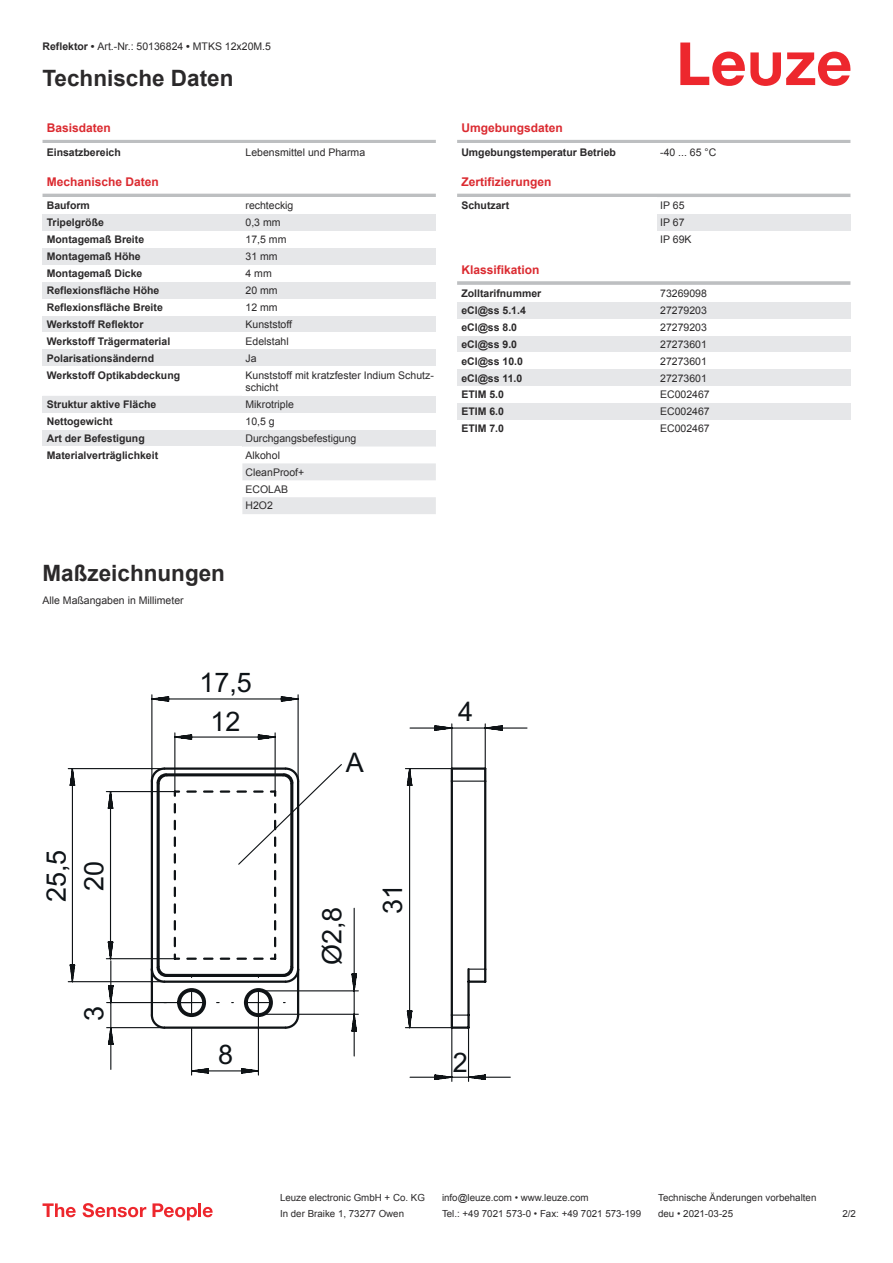
<style>
.page{position:relative;width:893px;height:1263px;background:#fff}
.page>*{position:absolute;margin:0;border:0;box-sizing:border-box;transform-origin:0 0}
.t1{font:27px/39.2px "Arial";color:#0e1317;text-align:center}
.t2{font:700 22.5px "Arial";color:#2b292a}
.t3{font:700 12px "Arial";color:#db2a30}
.t4{font:700 10.5px "Arial";color:#2b292a}
.t5{font:10.5px/17px "Arial";color:#2b292a}
.t6{font:9.75px "Arial";color:#2b292a}
.s1{font-weight:700}
</style>
<div class="page">
<svg style="left:680px;top:43px;width:170px;height:43px"></svg>
<hr style="left:43px;top:140px;width:393px;height:3px;background:#bdbfc1">
<hr style="left:43px;top:194px;width:393px;height:3px;background:#bdbfc1">
<div style="left:43px;top:214px;width:199px;height:17px;background:#e6e7e9"></div>
<div style="left:242px;top:214px;width:194px;height:17px;background:#e6e7e9"></div>
<div style="left:43px;top:248px;width:199px;height:17px;background:#e6e7e9"></div>
<div style="left:242px;top:248px;width:194px;height:17px;background:#e6e7e9"></div>
<div style="left:43px;top:282px;width:199px;height:17px;background:#e6e7e9"></div>
<div style="left:242px;top:282px;width:194px;height:17px;background:#e6e7e9"></div>
<div style="left:43px;top:316px;width:199px;height:16px;background:#e6e7e9"></div>
<div style="left:242px;top:316px;width:194px;height:16px;background:#e6e7e9"></div>
<div style="left:43px;top:349px;width:199px;height:17px;background:#e6e7e9"></div>
<div style="left:242px;top:349px;width:194px;height:17px;background:#e6e7e9"></div>
<div style="left:43px;top:396px;width:199px;height:17px;background:#e6e7e9"></div>
<div style="left:242px;top:396px;width:194px;height:17px;background:#e6e7e9"></div>
<div style="left:43px;top:430px;width:199px;height:16px;background:#e6e7e9"></div>
<div style="left:242px;top:430px;width:194px;height:16px;background:#e6e7e9"></div>
<svg style="left:242px;top:446px;width:194px;height:68px"></svg>
<hr style="left:457px;top:140px;width:393px;height:3px;background:#bdbfc1">
<hr style="left:457px;top:194px;width:393px;height:3px;background:#bdbfc1">
<div style="left:657px;top:214px;width:193px;height:17px;background:#e6e7e9"></div>
<hr style="left:457px;top:281px;width:393px;height:4px;background:#c6c8c9">
<div style="left:457px;top:302px;width:200px;height:17px;background:#e6e7e9"></div>
<div style="left:657px;top:302px;width:193px;height:17px;background:#e6e7e9"></div>
<div style="left:457px;top:336px;width:200px;height:16px;background:#e6e7e9"></div>
<div style="left:657px;top:336px;width:193px;height:16px;background:#e6e7e9"></div>
<div style="left:457px;top:369px;width:200px;height:17px;background:#e6e7e9"></div>
<div style="left:657px;top:369px;width:193px;height:17px;background:#e6e7e9"></div>
<div style="left:457px;top:403px;width:200px;height:17px;background:#e6e7e9"></div>
<div style="left:657px;top:403px;width:193px;height:17px;background:#e6e7e9"></div>
<svg style="left:43px;top:1203px;width:33px;height:14px"></svg>
<svg style="left:83px;top:1203px;width:63px;height:14px"></svg>
<svg style="left:153px;top:1203px;width:44px;height:17px"></svg>
<hr style="left:198px;top:1203px;width:3px;height:14px;background:#ed272d">
<svg style="left:203px;top:1207px;width:10px;height:10px"></svg>
<svg style="left:110px;top:725px;width:418px;height:357px"></svg>
<svg style="left:67px;top:694px;width:419px;height:363px"></svg>
<p class="t5" style="left:43px;top:39px;width:230px"><span class="s1">Reflektor •</span> Art.-Nr.: 50136824 <span class="s1">•</span> MTKS 12x20M.5</p>
<h2 class="t2" style="left:43px;top:70px;width:192px">Technische Daten</h2>
<p class="t3" style="left:47px;top:123px;width:66px">Basisdaten</p>
<p class="t4" style="left:47px;top:148px;width:76px">Einsatzbereich</p>
<p class="t5" style="left:246px;top:144px;width:121px">Lebensmittel und Pharma</p>
<p class="t3" style="left:47px;top:177px;width:114px">Mechanische Daten</p>
<p class="t4" style="left:47px;top:202px;width:45px">Bauform</p>
<p class="t5" style="left:246px;top:198px;width:49px">rechteckig</p>
<p class="t4" style="left:47px;top:219px;width:59px">Tripelgröße</p>
<p class="t5" style="left:246px;top:215px;width:37px">0,3 mm</p>
<p class="t4" style="left:47px;top:236px;width:99px">Montagemaß Breite</p>
<p class="t5" style="left:246px;top:232px;width:42px">17,5 mm</p>
<p class="t4" style="left:47px;top:252px;width:95px">Montagemaß Höhe</p>
<p class="t5" style="left:246px;top:249px;width:34px">31 mm</p>
<p class="t4" style="left:47px;top:269px;width:97px">Montagemaß Dicke</p>
<p class="t5" style="left:246px;top:266px;width:28px">4 mm</p>
<p class="t4" style="left:47px;top:286px;width:114px">Reflexionsfläche Höhe</p>
<p class="t5" style="left:246px;top:283px;width:34px">20 mm</p>
<p class="t4" style="left:47px;top:303px;width:118px">Reflexionsfläche Breite</p>
<p class="t5" style="left:246px;top:300px;width:34px">12 mm</p>
<p class="t4" style="left:47px;top:320px;width:98px">Werkstoff Reflektor</p>
<p class="t5" style="left:246px;top:317px;width:48px">Kunststoff</p>
<p class="t4" style="left:47px;top:337px;width:125px">Werkstoff Trägermaterial</p>
<p class="t5" style="left:246px;top:333px;width:45px">Edelstahl</p>
<p class="t4" style="left:47px;top:354px;width:109px">Polarisationsändernd</p>
<p class="t5" style="left:246px;top:350px;width:13px">Ja</p>
<p class="t4" style="left:47px;top:371px;width:135px">Werkstoff Optikabdeckung</p>
<p class="t5" style="left:246px;top:369px;width:190px;line-height:12.6px">Kunststoff mit kratzfester Indium Schutz&shy;schicht</p>
<p class="t4" style="left:47px;top:400px;width:111px">Struktur aktive Fläche</p>
<p class="t5" style="left:246px;top:397px;width:50px">Mikrotriple</p>
<p class="t4" style="left:47px;top:417px;width:67px">Nettogewicht</p>
<p class="t5" style="left:246px;top:414px;width:31px">10,5 g</p>
<p class="t4" style="left:47px;top:434px;width:100px">Art der Befestigung</p>
<p class="t5" style="left:246px;top:431px;width:112px">Durchgangsbefestigung</p>
<p class="t4" style="left:47px;top:451px;width:113px">Materialverträglichkeit</p>
<p class="t5" style="left:246px;top:447px;width:60px">Alkohol<br>CleanProof+<br>ECOLAB<br>H2O2</p>
<h2 class="t2" style="left:43px;top:565px;width:184px">Maßzeichnungen</h2>
<p class="t5" style="left:43px;top:593px;width:143px">Alle Maßangaben in Millimeter</p>
<p class="t3" style="left:461px;top:123px;width:103px">Umgebungsdaten</p>
<p class="t4" style="left:461px;top:148px;width:156px">Umgebungstemperatur Betrieb</p>
<p class="t5" style="left:660px;top:144px;width:58px">-40 ... 65 °C</p>
<p class="t3" style="left:461px;top:177px;width:92px">Zertifizierungen</p>
<p class="t4" style="left:461px;top:202px;width:49px">Schutzart</p>
<p class="t5" style="left:660px;top:198px;width:33px">IP 65<br>IP 67<br>IP 69K</p>
<p class="t3" style="left:461px;top:265px;width:80px">Klassifikation</p>
<p class="t4" style="left:461px;top:289px;width:81px">Zolltarifnummer</p>
<p class="t5" style="left:660px;top:286px;width:48px">73269098</p>
<p class="t4" style="left:461px;top:306px;width:66px">eCl@ss 5.1.4</p>
<p class="t5" style="left:660px;top:303px;width:48px">27279203</p>
<p class="t4" style="left:461px;top:323px;width:57px">eCl@ss 8.0</p>
<p class="t5" style="left:660px;top:320px;width:48px">27279203</p>
<p class="t4" style="left:461px;top:340px;width:57px">eCl@ss 9.0</p>
<p class="t5" style="left:660px;top:337px;width:48px">27273601</p>
<p class="t4" style="left:461px;top:357px;width:63px">eCl@ss 10.0</p>
<p class="t5" style="left:660px;top:353px;width:48px">27273601</p>
<p class="t4" style="left:461px;top:374px;width:63px">eCl@ss 11.0</p>
<p class="t5" style="left:660px;top:370px;width:48px">27273601</p>
<p class="t4" style="left:461px;top:391px;width:44px">ETIM 5.0</p>
<p class="t5" style="left:660px;top:387px;width:51px">EC002467</p>
<p class="t4" style="left:461px;top:408px;width:44px">ETIM 6.0</p>
<p class="t5" style="left:660px;top:404px;width:51px">EC002467</p>
<p class="t4" style="left:461px;top:425px;width:44px">ETIM 7.0</p>
<p class="t5" style="left:660px;top:421px;width:51px">EC002467</p>
<h1 class="t1" style="left:199px;top:664px;width:54px">17,5<br>12</h1>
<h1 class="t1" style="left:346px;top:744px;width:20px">A</h1>
<h1 class="t1" style="left:458px;top:693px;width:17px">4</h1>
<h1 class="t1" style="left:39px;top:902px;width:54px;line-height:37.8px;rotate:-90deg">25,5<br>20</h1>
<h1 class="t1" style="left:76px;top:1021px;width:17px;rotate:-90deg">3</h1>
<h1 class="t1" style="left:218px;top:1036px;width:17px">8</h1>
<h1 class="t1" style="left:314px;top:965px;width:60px;rotate:-90deg">Ø2,8</h1>
<h1 class="t1" style="left:374px;top:914px;width:32px;rotate:-90deg">31</h1>
<h1 class="t1" style="left:453px;top:1044px;width:17px">2</h1>
<p class="t6" style="left:280px;top:1194px;width:146px">Leuze electronic GmbH + Co. KG</p>
<p class="t6" style="left:442px;top:1194px;width:148px">info@leuze.com • www.leuze.com</p>
<p class="t6" style="left:658px;top:1194px;width:160px">Technische Änderungen vorbehalten</p>
<p class="t6" style="left:280px;top:1210px;width:126px">In der Braike 1, 73277 Owen</p>
<p class="t6" style="left:442px;top:1210px;width:201px">Tel.: +49 7021 573-0 • Fax: +49 7021 573-199</p>
<p class="t6" style="left:658px;top:1210px;width:76px">deu • 2021-03-25</p>
<p class="t6" style="left:842px;top:1210px;width:15px">2 /2</p>
</div>
